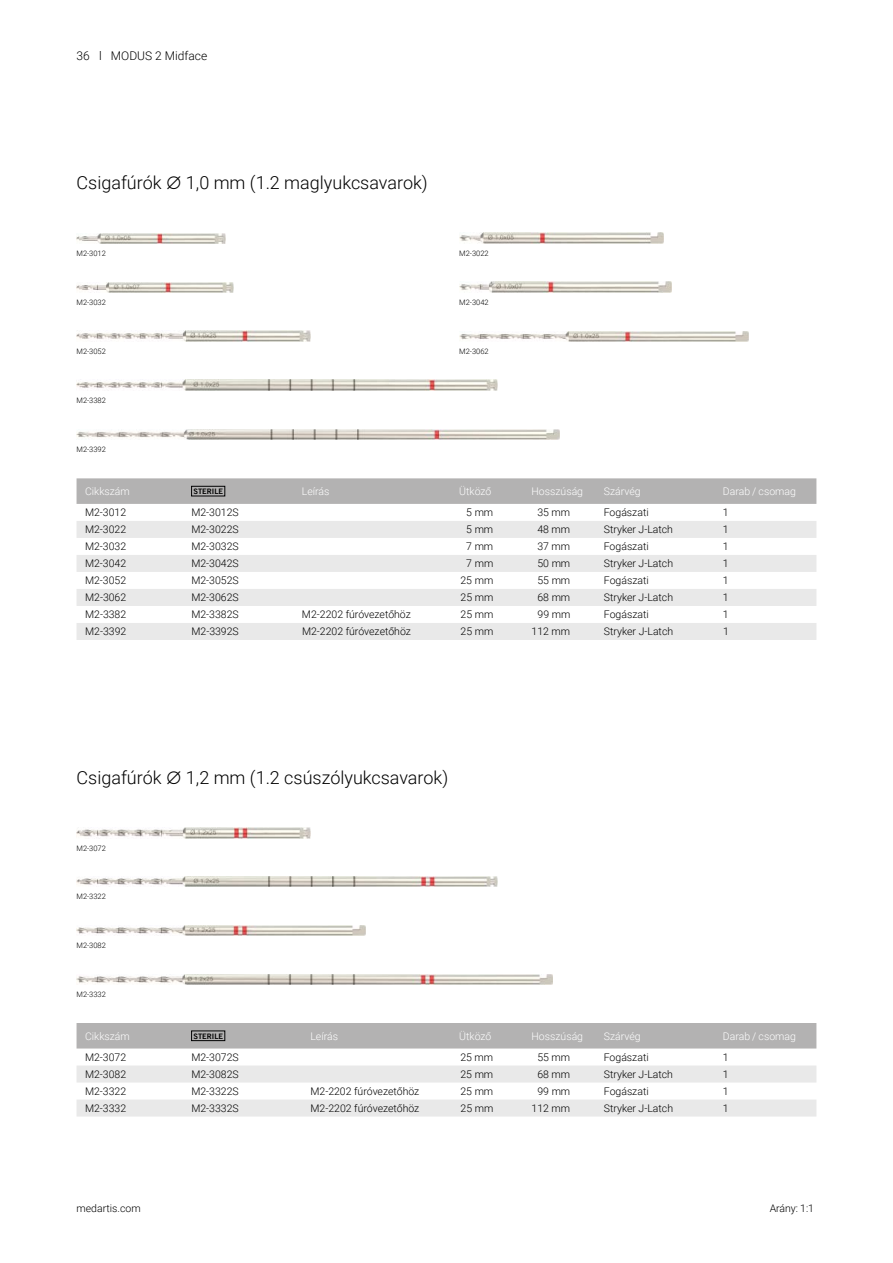
<style>
.page{position:relative;width:893px;height:1263px;background:#fff}
.page>*{position:absolute;margin:0;border:0;box-sizing:border-box;transform-origin:0 0}
.t1{font:300 18px "Roboto";color:#000}
.t2{font:300 12px "Roboto";color:#000}
.t3{font:300 10.5px "Roboto";color:#000}
.t4{font:300 10.5px "Roboto";color:#fff}
.t5{font:300 7.5px "Roboto";color:#000}
.t6{font:7.5px "Trade Gothic LT Com Bd 2";color:#000}
</style>
<div class="page">
<div style="left:77px;top:478px;width:739px;height:26px;background:#b3b2b2"></div>
<svg style="left:77px;top:521px;width:739px;height:119px;fill:#e9e9e9"></svg>
<div style="left:191px;top:486px;width:34px;height:10px;border:1px solid #020203"></div>
<div style="left:77px;top:1023px;width:739px;height:25px;background:#b3b2b2"></div>
<svg style="left:77px;top:1065px;width:739px;height:51px"></svg>
<div style="left:191px;top:1031px;width:34px;height:10px;border:1px solid #020203"></div>
<img style="left:77px;top:233px;width:148px;height:10px">
<img style="left:77px;top:828px;width:233px;height:10px">
<img style="left:77px;top:876px;width:420px;height:11px">
<img style="left:77px;top:282px;width:157px;height:10px">
<img style="left:77px;top:331px;width:233px;height:10px">
<img style="left:77px;top:380px;width:420px;height:10px">
<img style="left:459px;top:233px;width:204px;height:10px">
<img style="left:459px;top:282px;width:213px;height:10px">
<img style="left:459px;top:331px;width:289px;height:10px">
<img style="left:77px;top:429px;width:482px;height:11px">
<img style="left:77px;top:925px;width:289px;height:11px">
<img style="left:77px;top:974px;width:476px;height:10px">
<p class="t2" style="left:77px;top:47px;width:132px">36 l MODUS 2 Midface</p>
<h1 class="t1" style="left:77px;top:170px;width:87px">Csigafúrók</h1>
<h1 class="t1" style="left:186px;top:170px;width:243px">1,0 mm (1.2 maglyukcsavarok)</h1>
<p class="t5" style="left:77px;top:248px;width:31px">M2-3012</p>
<p class="t5" style="left:77px;top:297px;width:31px">M2-3032</p>
<p class="t5" style="left:77px;top:346px;width:31px">M2-3052</p>
<p class="t5" style="left:77px;top:395px;width:31px">M2-3382</p>
<p class="t5" style="left:77px;top:444px;width:31px">M2-3392</p>
<p class="t5" style="left:459px;top:248px;width:31px">M2-3022</p>
<p class="t5" style="left:459px;top:297px;width:31px">M2-3042</p>
<p class="t5" style="left:459px;top:346px;width:31px">M2-3062</p>
<p class="t4" style="left:85px;top:484px;width:46px">Cikkszám</p>
<p class="t6" style="left:193px;top:487px;width:31px">STERILE</p>
<p class="t4" style="left:302px;top:484px;width:29px">Leírás</p>
<p class="t4" style="left:459px;top:484px;width:34px">Ütköző</p>
<p class="t4" style="left:531px;top:484px;width:53px">Hosszúság</p>
<p class="t4" style="left:604px;top:484px;width:38px">Szárvég</p>
<p class="t4" style="left:723px;top:484px;width:75px">Darab / csomag</p>
<p class="t3" style="left:85px;top:505px;width:43px">M2-3012</p>
<p class="t3" style="left:191px;top:505px;width:49px">M2-3012S</p>
<p class="t3" style="left:466px;top:505px;width:28px">5 mm</p>
<p class="t3" style="left:537px;top:505px;width:34px">35 mm</p>
<p class="t3" style="left:604px;top:505px;width:46px">Fogászati</p>
<p class="t3" style="left:723px;top:505px;width:7px">1</p>
<p class="t3" style="left:85px;top:522px;width:43px">M2-3022</p>
<p class="t3" style="left:191px;top:522px;width:49px">M2-3022S</p>
<p class="t3" style="left:466px;top:522px;width:28px">5 mm</p>
<p class="t3" style="left:537px;top:522px;width:34px">48 mm</p>
<p class="t3" style="left:604px;top:522px;width:71px">Stryker J-Latch</p>
<p class="t3" style="left:723px;top:522px;width:7px">1</p>
<p class="t3" style="left:85px;top:539px;width:43px">M2-3032</p>
<p class="t3" style="left:191px;top:539px;width:49px">M2-3032S</p>
<p class="t3" style="left:466px;top:539px;width:28px">7 mm</p>
<p class="t3" style="left:537px;top:539px;width:34px">37 mm</p>
<p class="t3" style="left:604px;top:539px;width:46px">Fogászati</p>
<p class="t3" style="left:723px;top:539px;width:7px">1</p>
<p class="t3" style="left:85px;top:556px;width:43px">M2-3042</p>
<p class="t3" style="left:191px;top:556px;width:49px">M2-3042S</p>
<p class="t3" style="left:466px;top:556px;width:28px">7 mm</p>
<p class="t3" style="left:537px;top:556px;width:34px">50 mm</p>
<p class="t3" style="left:604px;top:556px;width:71px">Stryker J-Latch</p>
<p class="t3" style="left:723px;top:556px;width:7px">1</p>
<p class="t3" style="left:85px;top:573px;width:43px">M2-3052</p>
<p class="t3" style="left:191px;top:573px;width:49px">M2-3052S</p>
<p class="t3" style="left:460px;top:573px;width:34px">25 mm</p>
<p class="t3" style="left:537px;top:573px;width:34px">55 mm</p>
<p class="t3" style="left:604px;top:573px;width:46px">Fogászati</p>
<p class="t3" style="left:723px;top:573px;width:7px">1</p>
<p class="t3" style="left:85px;top:590px;width:43px">M2-3062</p>
<p class="t3" style="left:191px;top:590px;width:49px">M2-3062S</p>
<p class="t3" style="left:460px;top:590px;width:34px">25 mm</p>
<p class="t3" style="left:537px;top:590px;width:34px">68 mm</p>
<p class="t3" style="left:604px;top:590px;width:71px">Stryker J-Latch</p>
<p class="t3" style="left:723px;top:590px;width:7px">1</p>
<p class="t3" style="left:85px;top:607px;width:43px">M2-3382</p>
<p class="t3" style="left:191px;top:607px;width:49px">M2-3382S</p>
<p class="t3" style="left:302px;top:607px;width:110px">M2-2202 fúróvezetőhöz</p>
<p class="t3" style="left:461px;top:607px;width:34px">25 mm</p>
<p class="t3" style="left:537px;top:607px;width:34px">99 mm</p>
<p class="t3" style="left:604px;top:607px;width:46px">Fogászati</p>
<p class="t3" style="left:723px;top:607px;width:7px">1</p>
<p class="t3" style="left:85px;top:624px;width:43px">M2-3392</p>
<p class="t3" style="left:191px;top:624px;width:49px">M2-3392S</p>
<p class="t3" style="left:302px;top:624px;width:110px">M2-2202 fúróvezetőhöz</p>
<p class="t3" style="left:461px;top:624px;width:34px">25 mm</p>
<p class="t3" style="left:532px;top:624px;width:40px">112 mm</p>
<p class="t3" style="left:604px;top:624px;width:71px">Stryker J-Latch</p>
<p class="t3" style="left:723px;top:624px;width:7px">1</p>
<h1 class="t1" style="left:77px;top:764px;width:87px">Csigafúrók</h1>
<h1 class="t1" style="left:186px;top:764px;width:264px">1,2 mm (1.2 csúszólyukcsavarok)</h1>
<p class="t5" style="left:77px;top:843px;width:31px">M2-3072</p>
<p class="t5" style="left:77px;top:891px;width:31px">M2-3322</p>
<p class="t5" style="left:77px;top:940px;width:31px">M2-3082</p>
<p class="t5" style="left:77px;top:989px;width:31px">M2-3332</p>
<p class="t4" style="left:85px;top:1028px;width:46px">Cikkszám</p>
<p class="t6" style="left:193px;top:1031px;width:31px">STERILE</p>
<p class="t4" style="left:310px;top:1028px;width:29px">Leírás</p>
<p class="t4" style="left:459px;top:1028px;width:34px">Ütköző</p>
<p class="t4" style="left:531px;top:1028px;width:53px">Hosszúság</p>
<p class="t4" style="left:604px;top:1028px;width:38px">Szárvég</p>
<p class="t4" style="left:723px;top:1028px;width:75px">Darab / csomag</p>
<p class="t3" style="left:85px;top:1050px;width:43px">M2-3072</p>
<p class="t3" style="left:191px;top:1050px;width:49px">M2-3072S</p>
<p class="t3" style="left:460px;top:1050px;width:34px">25 mm</p>
<p class="t3" style="left:537px;top:1050px;width:34px">55 mm</p>
<p class="t3" style="left:604px;top:1050px;width:46px">Fogászati</p>
<p class="t3" style="left:723px;top:1050px;width:7px">1</p>
<p class="t3" style="left:85px;top:1067px;width:43px">M2-3082</p>
<p class="t3" style="left:191px;top:1067px;width:49px">M2-3082S</p>
<p class="t3" style="left:460px;top:1067px;width:34px">25 mm</p>
<p class="t3" style="left:537px;top:1067px;width:34px">68 mm</p>
<p class="t3" style="left:604px;top:1067px;width:71px">Stryker J-Latch</p>
<p class="t3" style="left:723px;top:1067px;width:7px">1</p>
<p class="t3" style="left:85px;top:1084px;width:43px">M2-3322</p>
<p class="t3" style="left:191px;top:1084px;width:49px">M2-3322S</p>
<p class="t3" style="left:310px;top:1084px;width:110px">M2-2202 fúróvezetőhöz</p>
<p class="t3" style="left:460px;top:1084px;width:34px">25 mm</p>
<p class="t3" style="left:537px;top:1084px;width:34px">99 mm</p>
<p class="t3" style="left:604px;top:1084px;width:46px">Fogászati</p>
<p class="t3" style="left:723px;top:1084px;width:7px">1</p>
<p class="t3" style="left:85px;top:1101px;width:43px">M2-3332</p>
<p class="t3" style="left:191px;top:1101px;width:49px">M2-3332S</p>
<p class="t3" style="left:310px;top:1101px;width:110px">M2-2202 fúróvezetőhöz</p>
<p class="t3" style="left:460px;top:1101px;width:34px">25 mm</p>
<p class="t3" style="left:532px;top:1101px;width:40px">112 mm</p>
<p class="t3" style="left:604px;top:1101px;width:71px">Stryker J-Latch</p>
<p class="t3" style="left:723px;top:1101px;width:7px">1</p>
<p class="t3" style="left:77px;top:1201px;width:66px">medartis.com</p>
<p class="t3" style="left:770px;top:1201px;width:46px">Arány: 1:1</p>
</div>
